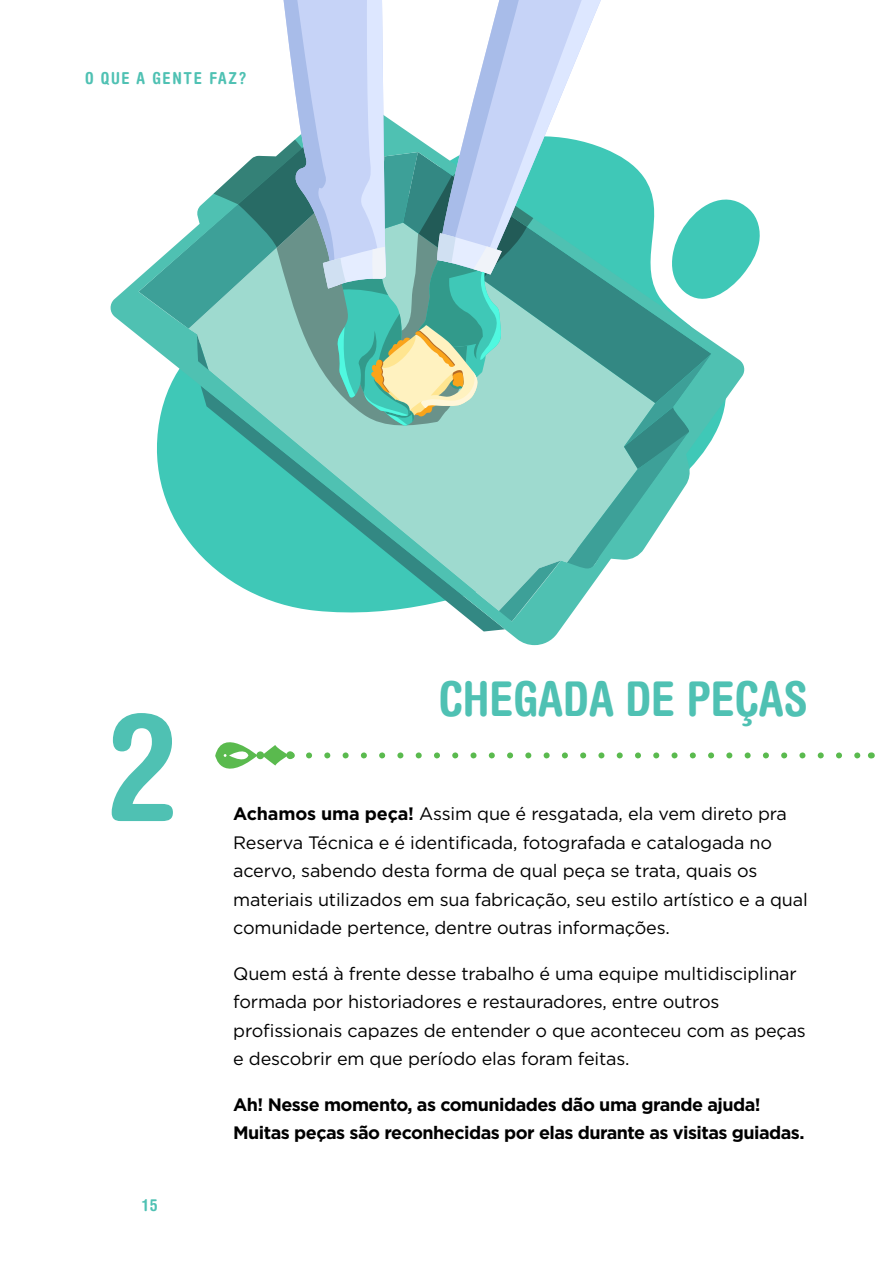
<style>
.page{position:relative;width:893px;height:1263px;background:#fff}
.page>*{position:absolute;margin:0;border:0;box-sizing:border-box;transform-origin:0 0}
.t1{font:700 condensed 150px "Helvetica Rounded LT Std";color:#4fc1b3}
.t2{font:700 condensed 48px "Helvetica Rounded LT Std";color:#4fc1b3}
.t3{font:18px/28.5px "Gotham";letter-spacing:-.01em;color:#000}
.t4{font:700 18px/28.5px "Gotham";letter-spacing:-.03em;color:#000}
.t5{font:700 condensed 16.5px "Helvetica Rounded LT Std";letter-spacing:.1em;color:#4fc1b3}
.s1{font-weight:700}
</style>
<div class="page">
<svg style="left:111px;top:230px;width:443px;height:415px"></svg>
<svg style="left:139px;top:292px;width:41px;height:31px"></svg>
<svg style="left:192px;top:0;width:568px;height:637px"></svg>
<svg style="left:309px;top:752px;width:552px;height:6px"></svg>
<svg style="left:215px;top:742px;width:43px;height:27px"></svg>
<div style="left:256px;top:751px;width:8px;height:8px;background:#5aba4e;border-radius:50%"></div>
<div style="left:286px;top:751px;width:8px;height:8px;background:#5aba4e;border-radius:50%"></div>
<svg style="left:262px;top:745px;width:27px;height:20px"></svg>
<p class="t5" style="left:85px;top:68px;width:163px">O QUE A GENTE FAZ?</p>
<h1 class="t1" style="left:106px;top:676px;width:73px">2</h1>
<p class="t5" style="left:143px;top:1195px;width:17px">15</p>
<h2 class="t2" style="left:439px;top:670px;width:370px">CHEGADA DE PEÇAS</h2>
<p class="t3" style="left:233px;top:799px;width:576px"><span class="s1">Achamos uma peça!</span> Assim que é resgatada, ela vem direto pra Reserva Técnica e é identificada, fotografada e catalogada no acervo, sabendo desta forma de qual peça se trata, quais os materiais utilizados em sua fabricação, seu estilo artístico e a qual comunidade pertence, dentre outras informações.</p>
<p class="t3" style="left:233px;top:958px;width:574px">Quem está à frente desse trabalho é uma equipe multidisciplinar formada por historiadores e restauradores, entre outros profissionais capazes de entender o que aconteceu com as peças e descobrir em que período elas foram feitas.</p>
<p class="t4" style="left:233px;top:1090px;width:573px">Ah! Nesse momento, as comunidades dão uma grande ajuda!<br>Muitas peças são reconhecidas por elas durante as visitas guiadas.</p>
</div>
